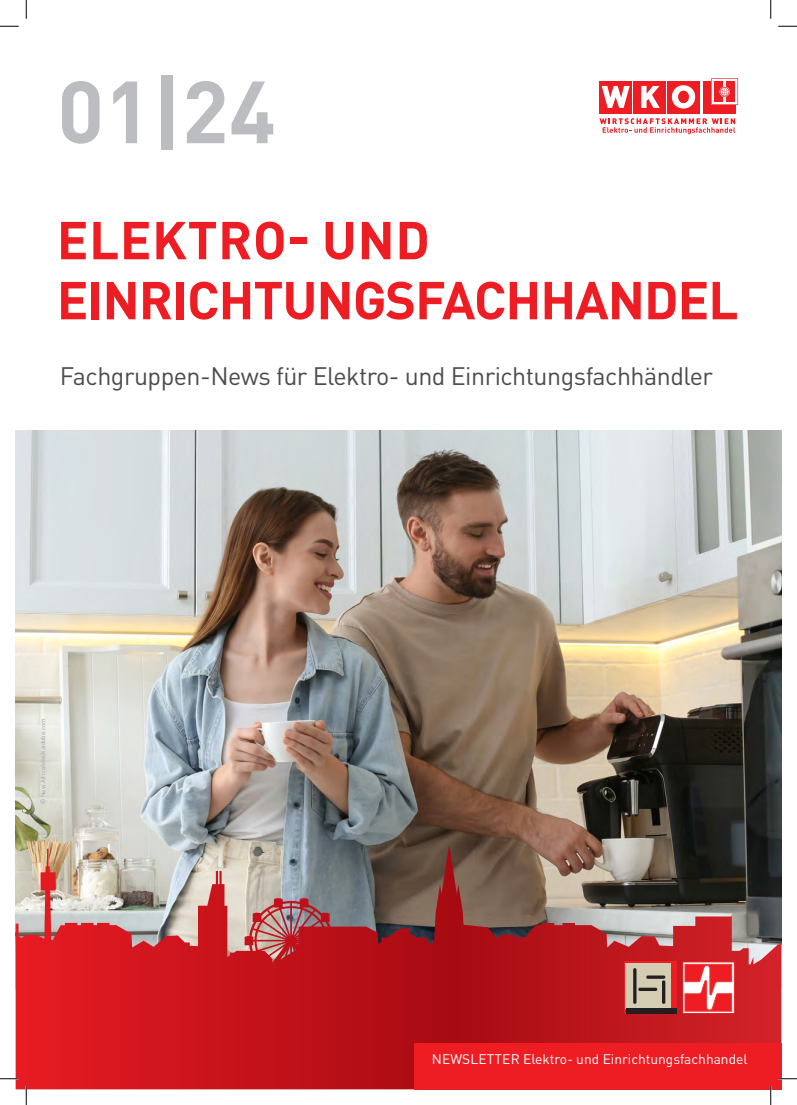
<style>
.page{position:relative;width:797px;height:1105px;background:#fff}
.page>*{position:absolute;margin:0;border:0;box-sizing:border-box;transform-origin:0 0}
.t1{font:700 86.62px "DIN Pro";color:#bcbdc0}
.t2{font:700 52.5px/60px "DIN Pro";letter-spacing:-.02em;color:#ee1d23}
.t3{font:25px "DIN Pro";letter-spacing:-.02em;color:#4b4c4d}
.t4{font:13.75px "DIN Pro";color:#fff}
.t5{font:6.25px "DIN Pro";color:#9d9fa2}
</style>
<div class="page">
<img style="left:16px;top:430px;width:765px;height:414px">
<svg style="left:16px;top:844px;width:765px;height:245px;background:#af4143"></svg>
<div style="left:667px;top:81px;width:32px;height:32px;background:#ee1d23"></div>
<div style="left:633px;top:81px;width:32px;height:32px;background:#ee1d23"></div>
<svg style="left:641px;top:86px;width:18px;height:22px"></svg>
<div style="left:599px;top:81px;width:33px;height:32px;background:#ee1d23"></div>
<svg style="left:601px;top:86px;width:28px;height:22px"></svg>
<svg style="left:672px;top:85px;width:23px;height:24px"></svg>
<div style="left:703px;top:81px;width:32px;height:32px;background:#ee1d23"></div>
<svg style="left:711px;top:78px;width:27px;height:27px"></svg>
<svg style="left:599px;top:118px;width:136px;height:16px"></svg>
<div style="left:682px;top:961px;width:52px;height:53px;border:1px solid #ee1d23"></div>
<svg style="left:684px;top:964px;width:48px;height:48px"></svg>
<div style="left:624px;top:961px;width:52px;height:53px;background:#ee1d23"></div>
<div style="left:625px;top:963px;width:46px;height:45px;background:#d4cdb3"></div>
<div style="left:670px;top:963px;width:6px;height:45px;background:#ee1d23"></div>
<div style="left:625px;top:1008px;width:51px;height:6px;background:#231f20"></div>
<svg style="left:633px;top:968px;width:33px;height:36px"></svg>
<div style="left:414px;top:1043px;width:367px;height:46px;background:#ee1d23"></div>
<svg style="left:0;top:25px;width:19px;height:2px"></svg>
<svg style="left:778px;top:25px;width:19px;height:2px"></svg>
<svg style="left:0;top:1078px;width:19px;height:1px"></svg>
<svg style="left:778px;top:1078px;width:19px;height:1px"></svg>
<svg style="left:25px;top:0;width:2px;height:19px"></svg>
<svg style="left:25px;top:1086px;width:2px;height:19px"></svg>
<svg style="left:770px;top:0;width:1px;height:19px"></svg>
<svg style="left:770px;top:1086px;width:1px;height:19px"></svg>
<h1 class="t1" style="left:57px;top:53px;width:220px">01|24</h1>
<h2 class="t2" style="left:57px;top:208px;width:683px">ELEKTRO- UND<br>EINRICHTUNGSFACHHANDEL</h2>
<p class="t3" style="left:60px;top:359px;width:654px">Fachgruppen-News für Elektro- und Einrichtungsfachhändler</p>
<p class="t5" style="left:39px;top:804px;width:87px;rotate:-90deg">© New Africa|stock.adobe.com</p>
<p class="t4" style="left:432px;top:1050px;width:317px">NEWSLETTER Elektro- und Einrichtungsfachhandel</p>
</div>
